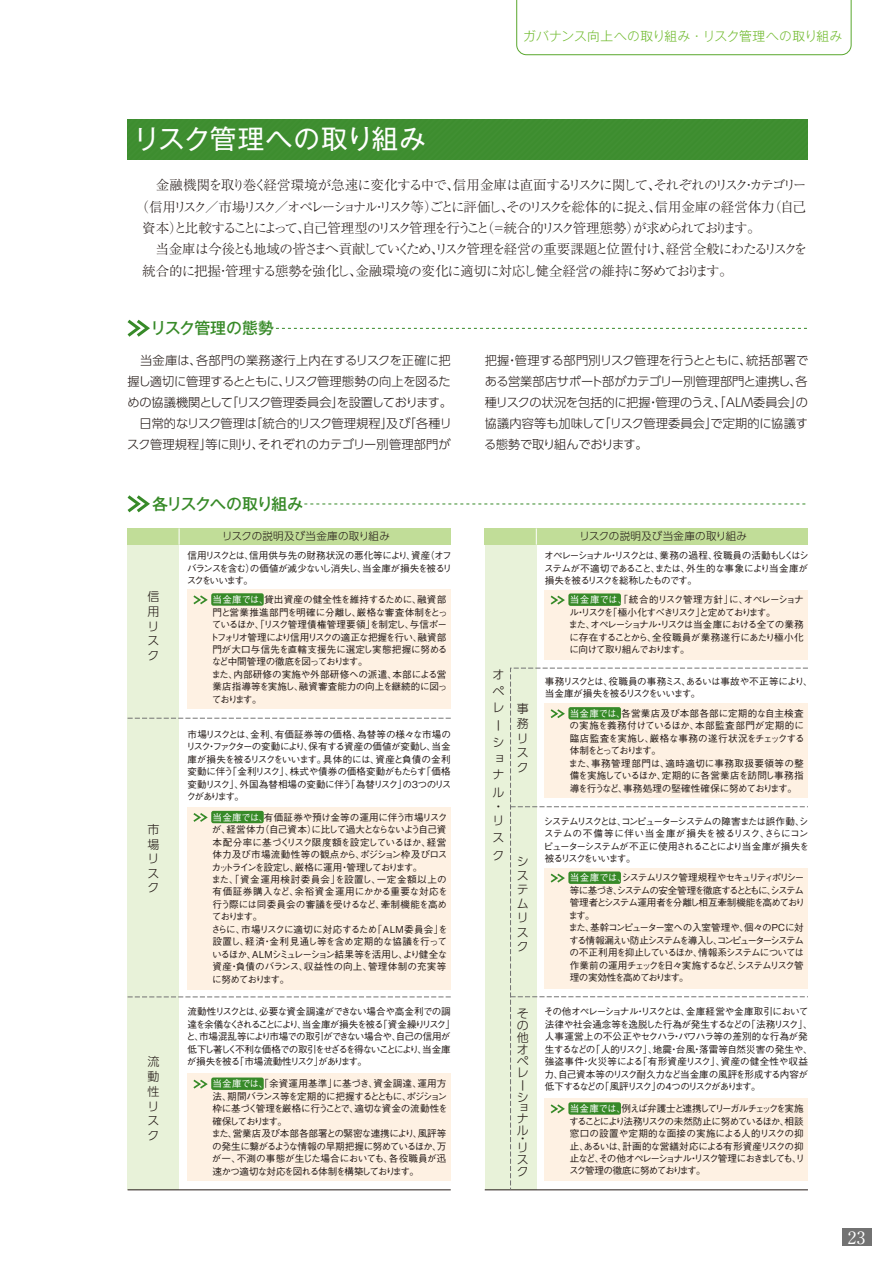
<style>
.page{position:relative;width:893px;height:1263px;background:#fff}
.page>*{position:absolute;margin:0;border:0;box-sizing:border-box;transform-origin:0 0}
.t1{font:26.55px "Gothic MB101 Pro";letter-spacing:.005em;color:#fff}
.t2{font:700 16.95px "A1 Mincho Std";color:#fff}
.t3{font:500 15.9px "Gothic MB101 Pro";letter-spacing:-.085em;color:#378a28}
.t4{font:500 15.9px "Gothic MB101 Pro";color:#378a28}
.t5{font:300 13.5px "Ryumin Pro";letter-spacing:-.125em;color:#231916}
.t6{font:300 13.5px "Ryumin Pro";letter-spacing:-.06em;color:#231916}
.t7{font:300 13.5px "Ryumin Pro";letter-spacing:-.09em;color:#231916}
.t8{font:300 13.5px "Ryumin Pro";letter-spacing:-.165em;color:#231916}
.t9{font:300 13.5px "Ryumin Pro";letter-spacing:-.05em;color:#231916}
.t10{font:300 12.75px "Gothic MB101 Pro";letter-spacing:.02em;color:#6fba2c}
.t11{font:300 12.15px/21px "UD Shin Go Pro";letter-spacing:-.015em;color:#231916}
.t12{font:300 12px/14.5px "UD Shin Go Pro";color:#231916}
.t13{font:300 10.5px "UD Shin Go Pro";letter-spacing:.03em;color:#231916}
.t14{font:500 9.6px/12.5px "Gothic BBB Pr 5";letter-spacing:-.07em;color:#231916;text-align:justify}
.t15{font:500 9.6px/12.5px "Gothic BBB Pr 5";letter-spacing:-.03em;color:#231916}
.t16{font:500 9.6px/12.5px "Gothic BBB Pr 5";letter-spacing:-.05em;color:#231916}
.t17{font:500 9.6px/12.5px "Gothic BBB Pr 5";letter-spacing:-.125em;color:#231916}
.t18{font:500 9.6px/12.5px "Gothic BBB Pr 5";letter-spacing:.01em;color:#231916}
.t19{font:500 9.6px/12.5px "Gothic BBB Pr 5";letter-spacing:-.1em;color:#231916}
.t20{font:500 9.6px/12.5px "Gothic BBB Pr 5";letter-spacing:-.095em;color:#231916}
.t21{font:500 9.6px/12.5px "Gothic BBB Pr 5";letter-spacing:-.09em;color:#231916}
.t22{font:500 9.6px "Gothic BBB Pr 5";letter-spacing:-.11em;color:#231916}
.t23{font:500 9.6px "Gothic BBB Pr 5";color:#231916}
.t24{font:500 9.6px "Gothic BBB Pr 5";letter-spacing:-.015em;color:#231916}
.t25{font:500 9.6px "Gothic BBB Pr 5";letter-spacing:-.01em;color:#231916}
.t26{font:500 9.6px "Gothic BBB Pr 5";letter-spacing:.005em;color:#231916}
.t27{font:500 9.6px "Gothic BBB Pr 5";letter-spacing:.015em;color:#231916}
.t28{font:500 9.6px "Gothic BBB Pr 5";letter-spacing:-.115em;color:#231916}
.s1{color:#fff}
</style>
<div class="page">
<div style="left:485px;top:545px;width:51px;height:645px;background:#e8f2d9"></div>
<div style="left:128px;top:545px;width:51px;height:645px;background:#e8f2d9"></div>
<div style="left:188px;top:589px;width:263px;height:120px;background:#fef1e3"></div>
<div style="left:485px;top:528px;width:323px;height:17px;background:#c1dd98"></div>
<svg style="left:536px;top:528px;width:1px;height:17px"></svg>
<div style="left:128px;top:528px;width:323px;height:17px;background:#c1dd98"></div>
<svg style="left:179px;top:528px;width:1px;height:17px"></svg>
<hr style="left:485px;top:1189px;width:323px;height:1px;background:#231916">
<hr style="left:128px;top:1189px;width:323px;height:1px;background:#231916">
<svg style="left:510px;top:667px;width:298px;height:523px"></svg>
<div style="left:545px;top:590px;width:263px;height:70px;background:#fef1e3"></div>
<svg style="left:550px;top:595px;width:15px;height:10px"></svg>
<div style="left:568px;top:593px;width:53px;height:13px;background:#378a28;border-radius:2px"></div>
<div style="left:545px;top:868px;width:263px;height:120px;background:#fef1e3"></div>
<svg style="left:550px;top:873px;width:15px;height:10px"></svg>
<div style="left:568px;top:871px;width:53px;height:13px;background:#378a28;border-radius:2px"></div>
<div style="left:545px;top:1098px;width:263px;height:83px;background:#fef1e3"></div>
<svg style="left:550px;top:1104px;width:15px;height:10px"></svg>
<div style="left:568px;top:1102px;width:53px;height:13px;background:#378a28;border-radius:2px"></div>
<div style="left:545px;top:703px;width:263px;height:95px;background:#fef1e3"></div>
<svg style="left:550px;top:709px;width:15px;height:9px"></svg>
<div style="left:568px;top:707px;width:53px;height:12px;background:#378a28;border-radius:2px"></div>
<svg style="left:193px;top:595px;width:15px;height:10px"></svg>
<div style="left:211px;top:593px;width:53px;height:13px;background:#378a28;border-radius:2px"></div>
<svg style="left:128px;top:718px;width:323px;height:1px"></svg>
<svg style="left:128px;top:996px;width:323px;height:1px"></svg>
<div style="left:188px;top:807px;width:263px;height:182px;background:#fef1e3"></div>
<svg style="left:193px;top:813px;width:15px;height:9px"></svg>
<div style="left:211px;top:811px;width:53px;height:12px;background:#378a28;border-radius:2px"></div>
<div style="left:188px;top:1074px;width:263px;height:107px;background:#fef1e3"></div>
<svg style="left:193px;top:1079px;width:15px;height:10px"></svg>
<div style="left:211px;top:1077px;width:53px;height:13px;background:#378a28;border-radius:2px"></div>
<svg style="left:516px;top:0;width:336px;height:55px"></svg>
<div style="left:128px;top:119px;width:680px;height:41px;background:#3e8e30"></div>
<svg style="left:128px;top:320px;width:22px;height:17px"></svg>
<svg style="left:276px;top:328px;width:531px;height:1px"></svg>
<svg style="left:128px;top:495px;width:22px;height:17px"></svg>
<svg style="left:304px;top:504px;width:502px;height:1px"></svg>
<div style="left:842px;top:1229px;width:30px;height:17px;background:#727272"></div>
<h1 class="t1" style="left:134px;top:117px;width:294px">リスク管理への取り組み</h1>
<h3 class="t10" style="left:523px;top:26px;width:321px">ガバナンス向上への取り組み・リスク管理への取り組み</h3>
<h3 class="t6" style="left:142px;top:175px;width:666px">　金融機関を取り巻く経営環境が急速に変化する中で、信用金庫は直面するリスクに関して、それぞれのリスク・カテゴリー</h3>
<h3 class="t5" style="left:135px;top:196px;width:672px">（信用リスク／市場リスク／オペレーショナル・リスク等）ごとに評価し、そのリスクを総体的に捉え、信用金庫の経営体力（自己</h3>
<h3 class="t8" style="left:142px;top:217px;width:620px">資本）と比較することによって、自己管理型のリスク管理を行うこと（＝統合的リスク管理態勢）が求められております。</h3>
<h3 class="t7" style="left:142px;top:239px;width:667px">　当金庫は今後とも地域の皆さまへ貢献していくため、リスク管理を経営の重要課題と位置付け、経営全般にわたるリスクを</h3>
<h3 class="t9" style="left:142px;top:260px;width:592px">統合的に把握・管理する態勢を強化し、金融環境の変化に適切に対応し健全経営の維持に努めております。</h3>
<h3 class="t4" style="left:151px;top:315px;width:125px">リスク管理の態勢</h3>
<p class="t11" style="left:127px;top:350px;width:326px">　当金庫は、各部門の業務遂行上内在するリスクを正確に把握し適切に管理するとともに、リスク管理態勢の向上を図るための協議機関として「リスク管理委員会」を設置しております。　日常的なリスク管理は「統合的リスク管理規程」及び「各種リスク管理規程」等に則り、それぞれのカテゴリー別管理部門が</p>
<p class="t11" style="left:484px;top:350px;width:325px;text-align:justify">把握・管理する部門別リスク管理を行うとともに、統括部署である営業部店サポート部がカテゴリー別管理部門と連携し、各種リスクの状況を包括的に把握・管理のうえ、「ＡＬＭ委員会」の協議内容等も加味して「リスク管理委員会」で定期的に協議する態勢で取り組んでおります。</p>
<h3 class="t3" style="left:152px;top:491px;width:152px">各リスクへの取り組み</h3>
<p class="t12" style="left:147px;top:589px;width:13px">信用リスク</p>
<p class="t12" style="left:147px;top:821px;width:13px">市場リスク</p>
<p class="t12" style="left:147px;top:1054px;width:13px">流動性リスク</p>
<p class="t13" style="left:222px;top:528px;width:169px">リスクの説明及び当金庫の取り組み</p>
<p class="t13" style="left:579px;top:528px;width:169px">リスクの説明及び当金庫の取り組み</p>
<p class="t14" style="left:187px;top:549px;width:267px">信用リスクとは、信用供与先の財務状況の悪化等により、資産（オフバランスを含む）の価値が減少ないし消失し、当金庫が損失を被るリスクをいいます。</p>
<p class="t14" style="left:544px;top:549px;width:266px">オペレーショナル・リスクとは、業務の過程、役職員の活動もしくはシステムが不適切であること、または、外生的な事象により当金庫が損失を被るリスクを総称したものです。</p>
<p class="t21" style="left:569px;top:593px;width:237px"><span class="s1">当金庫では、</span>「統合的リスク管理方針」に、オペレーショナル・リスクを「極小化すべきリスク」と定めております。<br>また、オペレーショナル・リスクは当金庫における全ての業務に存在することから、全役職員が業務遂行にあたり極小化に向けて取り組んでおります。</p>
<p class="t23" style="left:213px;top:592px;width:235px"><span class="s1">当金庫では、</span>貸出資産の健全性を維持するために、融資部</p>
<p class="t24" style="left:213px;top:604px;width:237px">門と営業推進部門を明確に分離し、厳格な審査体制をとっ</p>
<p class="t16" style="left:212px;top:617px;width:237px">ているほか、「リスク管理債権管理要領」を制定し、与信ポー</p>
<p class="t22" style="left:209px;top:629px;width:238px">トフォリオ管理により信用リスクの適正な把握を行い、融資部</p>
<p class="t27" style="left:213px;top:642px;width:236px">門が大口与信先を直轄支援先に選定し実態把握に努める</p>
<p class="t28" style="left:212px;top:654px;width:157px">など中間管理の徹底を図っております。</p>
<p class="t25" style="left:211px;top:666px;width:236px">また、内部研修の実施や外部研修への派遣、本部による営</p>
<p class="t26" style="left:213px;top:679px;width:236px">業店指導等を実施し、融資審査能力の向上を継続的に図っ</p>
<p class="t14" style="left:212px;top:692px;width:51px">ております。</p>
<p class="t14" style="left:186px;top:727px;width:267px">市場リスクとは、金利、有価証券等の価格、為替等の様々な市場のリスク・ファクターの変動により、保有する資産の価値が変動し、当金庫が損失を被るリスクをいいます。具体的には、資産と負債の金利変動に伴う「金利リスク」、株式や債券の価格変動がもたらす「価格変動リスク」、外国為替相場の変動に伴う「為替リスク」の３つのリスクがあります。</p>
<p class="t15" style="left:211px;top:810px;width:238px"><span class="s1">当金庫では、</span>有価証券や預け金等の運用に伴う市場リスクが、経営体力（自己資本）に比して過大とならないよう自己資本配分率に基づくリスク限度額を設定しているほか、経営体力及び市場流動性等の観点から、ポジション枠及びロスカットラインを設定し、厳格に運用・管理しております。<br>また、「資金運用検討委員会」を設置し、一定金額以上の有価証券購入など、余裕資金運用にかかる重要な対応を行う際には同委員会の審議を受けるなど、牽制機能を高めております。<br>さらに、市場リスクに適切に対応するため「ＡＬＭ委員会」を設置し、経済・金利見通し等を含め定期的な協議を行っているほか、ＡＬＭシミュレーション結果等を活用し、より健全な資産・負債のバランス、収益性の向上、管理体制の充実等に努めております。</p>
<p class="t20" style="left:186px;top:1004px;width:270px">流動性リスクとは、必要な資金調達ができない場合や高金利での調達を余儀なくされることにより、当金庫が損失を被る「資金繰りリスク」と、市場混乱等により市場での取引ができない場合や、自己の信用が低下し著しく不利な価格での取引をせざるを得ないことにより、当金庫が損失を被る「市場流動性リスク」があります。</p>
<p class="t16" style="left:211px;top:1077px;width:238px"><span class="s1">当金庫では、</span>「余資運用基準」に基づき、資金調達、運用方法、期間バランス等を定期的に把握するとともに、ポジション枠に基づく管理を厳格に行うことで、適切な資金の流動性を確保しております。<br>また、営業店及び本部各部署との緊密な連携により、風評等の発生に繋がるような情報の早期把握に努めているほか、万が一、不測の事態が生じた場合においても、各役職員が迅速かつ適切な対応を図れる体制を構築しております。</p>
<p class="t12" style="left:493px;top:665px;width:13px;line-height:16.8px;text-align:justify">オペレ</p>
<p class="t12" style="left:493px;top:716px;width:12px;line-height:17.4px">ーシ</p>
<p class="t12" style="left:493px;top:750px;width:13px;line-height:16px">ョナ</p>
<p class="t12" style="left:493px;top:785px;width:13px;line-height:14.1px">ル・リ</p>
<p class="t12" style="left:493px;top:828px;width:13px;line-height:17.4px">スク</p>
<p class="t14" style="left:545px;top:674px;width:269px">事務リスクとは、役職員の事務ミス、あるいは事故や不正等により、当金庫が損失を被るリスクをいいます。</p>
<p class="t18" style="left:569px;top:706px;width:238px"><span class="s1">当金庫では、</span>各営業店及び本部各部に定期的な自主検査の実施を義務付けているほか、本部監査部門が定期的に臨店監査を実施し、厳格な事務の遂行状況をチェックする体制をとっております。<br>また、事務管理部門は、適時適切に事務取扱要領等の整備を実施しているほか、定期的に各営業店を訪問し事務指導を行うなど、事務処理の堅確性確保に努めております。</p>
<p class="t12" style="left:517px;top:701px;width:13px">事務リスク</p>
<p class="t14" style="left:543px;top:814px;width:267px">システムリスクとは、コンピューターシステムの障害または誤作動、システムの不備等に伴い当金庫が損失を被るリスク、さらにコンピューターシステムが不正に使用されることにより当金庫が損失を被るリスクをいいます。</p>
<p class="t17" style="left:569px;top:871px;width:238px"><span class="s1">当金庫では、</span>システムリスク管理規程やセキュリティポリシー等に基づき、システムの安全管理を徹底するとともに、システム管理者とシステム運用者を分離し相互牽制機能を高めております。<br>また、基幹コンピューター室への入室管理や、個々のＰＣに対する情報漏えい防止システムを導入し、コンピューターシステムの不正利用を抑止しているほか、情報系システムについては作業前の運用チェックを日々実施するなど、システムリスク管理の実効性を高めております。</p>
<p class="t14" style="left:544px;top:1004px;width:270px;text-align:left">その他オペレーショナル・リスクとは、金庫経営や金庫取引において法律や社会通念等を逸脱した行為が発生するなどの「法務リスク」、人事運営上の不公正やセクハラ・パワハラ等の差別的な行為が発生するなどの「人的リスク」、地震・台風・落雷等自然災害の発生や、強盗事件・火災等による「有形資産リスク」、資産の健全性や収益力、自己資本等のリスク耐久力など当金庫の風評を形成する内容が低下するなどの「風評リスク」の４つのリスクがあります。</p>
<p class="t19" style="left:569px;top:1101px;width:238px"><span class="s1">当金庫では、</span>例えば弁護士と連携してリーガルチェックを実施することにより法務リスクの未然防止に努めているほか、相談窓口の設置や定期的な面接の実施による人的リスクの抑止、あるいは、計画的な営繕対応による有形資産リスクの抑止など、その他オペレーショナル・リスク管理におきましても、リスク管理の徹底に努めております。</p>
<p class="t12" style="left:517px;top:853px;width:13px">システムリスク</p>
<p class="t12" style="left:517px;top:1007px;width:13px;line-height:12px;text-align:justify">その他オペレ</p>
<p class="t12" style="left:517px;top:1078px;width:12px;line-height:12px">ーシ</p>
<p class="t12" style="left:517px;top:1102px;width:13px;line-height:10.6px">ョナ</p>
<p class="t12" style="left:517px;top:1125px;width:13px;line-height:8.7px">ル・リ</p>
<p class="t12" style="left:517px;top:1153px;width:13px;line-height:12px">スク</p>
<h2 class="t2" style="left:848px;top:1224px;width:19px">23</h2>
</div>
